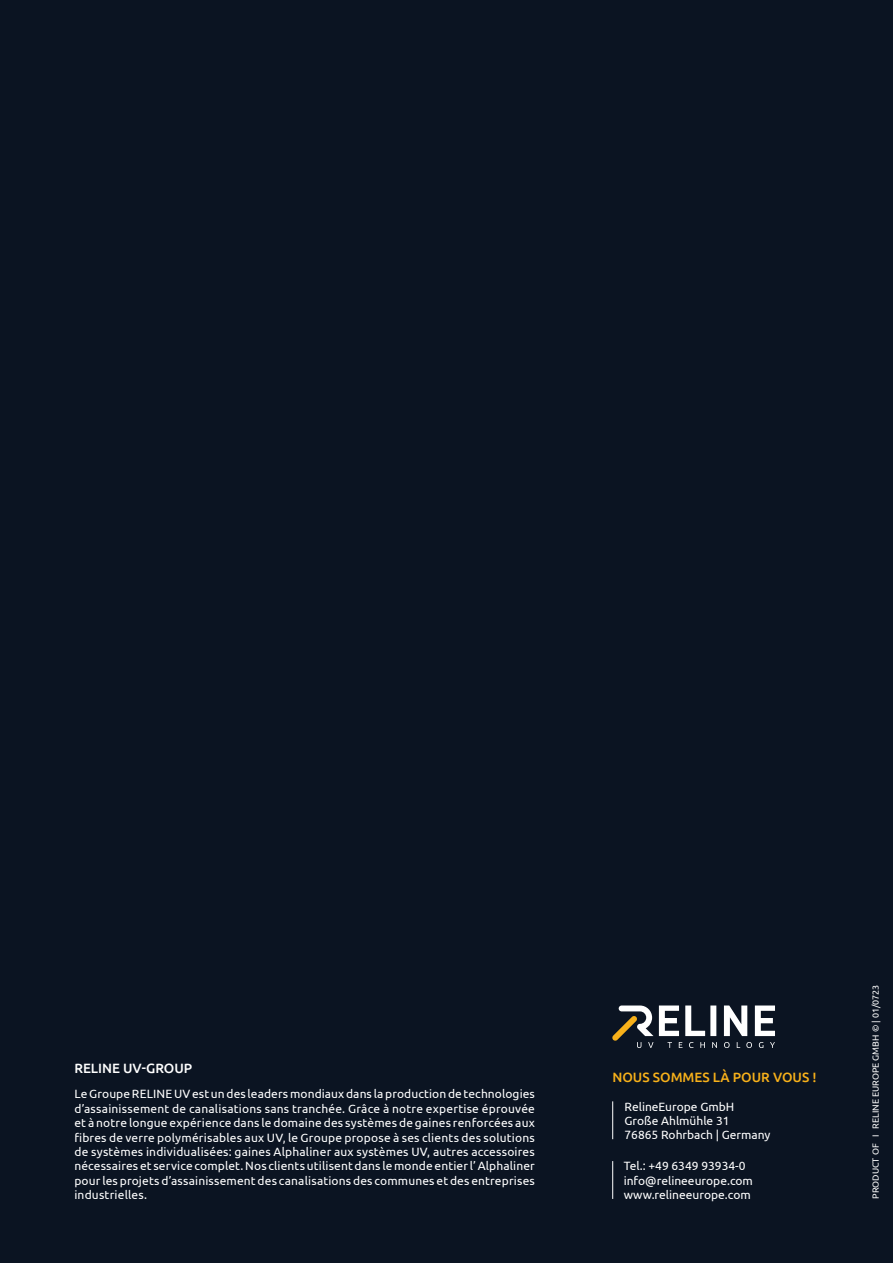
<style>
.page{position:relative;width:893px;height:1263px;background:#0b1422}
.page>*{position:absolute;margin:0;border:0;box-sizing:border-box;transform-origin:0 0}
.t1{font:500 13.5px "Ubuntu";color:#f8b11a}
.t2{font:500 13.5px "Ubuntu";color:#fff}
.t3{font:12px/14.4px "Ubuntu";color:#fff}
.t4{font:9px "Ubuntu";color:#fff}
</style>
<div class="page">
<hr style="left:612px;top:1101px;width:1px;height:38px;background:#fff">
<hr style="left:612px;top:1161px;width:1px;height:38px;background:#fff">
<svg style="left:667px;top:1042px;width:5px;height:6px"></svg>
<svg style="left:679px;top:1042px;width:3px;height:6px"></svg>
<svg style="left:689px;top:1042px;width:4px;height:6px"></svg>
<svg style="left:700px;top:1042px;width:5px;height:6px"></svg>
<svg style="left:712px;top:1042px;width:5px;height:6px"></svg>
<svg style="left:724px;top:1042px;width:6px;height:6px"></svg>
<svg style="left:746px;top:1042px;width:6px;height:6px"></svg>
<svg style="left:759px;top:1042px;width:4px;height:6px"></svg>
<svg style="left:770px;top:1042px;width:5px;height:6px"></svg>
<svg style="left:659px;top:1005px;width:116px;height:31px"></svg>
<svg style="left:612px;top:1005px;width:41px;height:43px"></svg>
<p class="t2" style="left:74px;top:1060px;width:119px">RELINE UV-GROUP</p>
<p class="t3" style="left:74px;top:1086px;width:462px;text-align:justify">LeGroupeRELINEUVest undes leaders mondiauxdans laproductionde technologies d’assainissement de canalisations sans tranchée. Grâce à notre expertise éprouvée et à notre longue expérience dans le domaine des systèmes de gaines renforcées aux fibres de verre polymérisables aux UV, le Groupe propose à ses clients des solutions de systèmes individualisées: gaines Alphaliner aux systèmes UV, autres accessoires nécessaires et service complet. Nos clients utilisent dans le monde entier l’ Alphaliner pour les projets d’assainissement des canalisations des communes et des entreprises industrielles.</p>
<p class="t1" style="left:612px;top:1068px;width:206px">NOUS SOMMES LÀ POUR VOUS !</p>
<p class="t3" style="left:624px;top:1099px;width:148px">RelineEurope GmbH<br>Große Ahlmühle 31<br>76865 Rohrbach | Germany</p>
<p class="t3" style="left:624px;top:1158px;width:131px">Tel.: +49 6349 93934-0 info@relineeurope.com www.relineeurope.com</p>
<p class="t4" style="left:870px;top:1199px;width:216px;rotate:-90deg">PRODUCT OF I RELINE EUROPE GMBH © | 01/0723</p>
</div>
